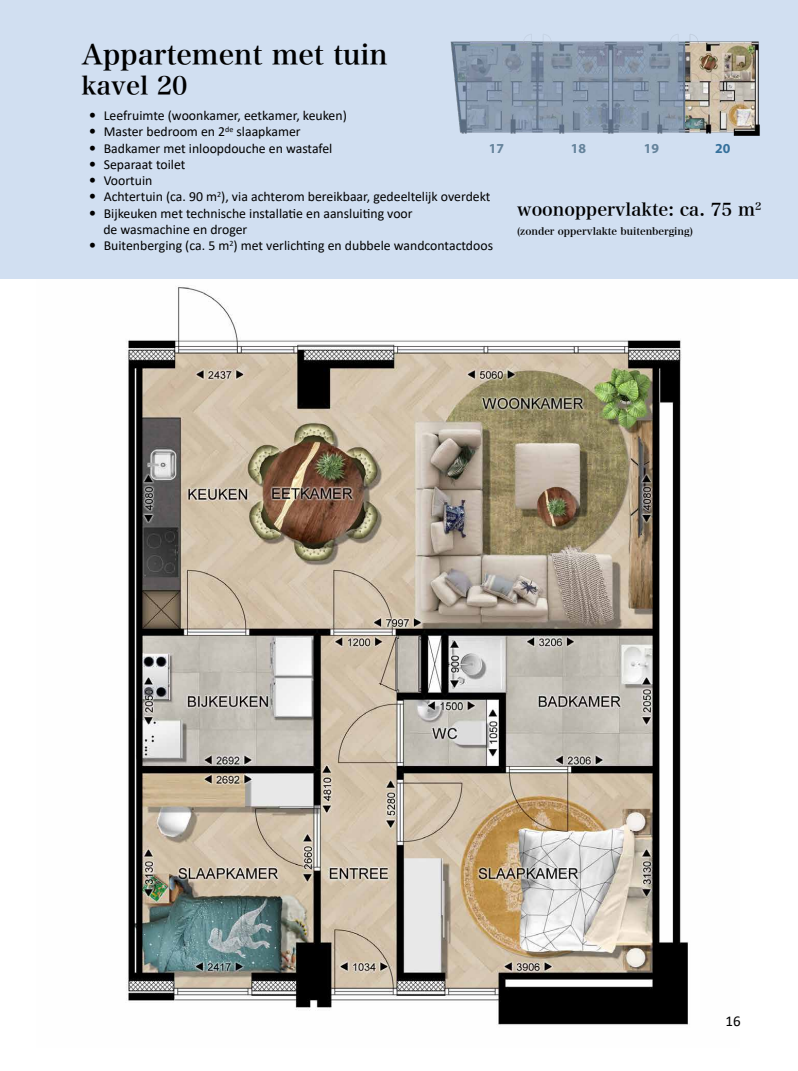
<style>
.page{position:relative;width:798px;height:1071px;background:#fff}
.page>*{position:absolute;margin:0;border:0;box-sizing:border-box;transform-origin:0 0}
.t1{font:27.5px "Hira Min Pro W6";color:#000}
.t2{font:25px "Hira Min Pro W6";color:#000}
.t3{font:17.5px "Hira Min Pro W6";color:#000}
.t4{font:15px "Calibri";color:#000}
.t5{font:13.75px/16.2px "Calibri";color:#000}
.t6{font:700 13.75px "Myriad Pro";color:#65839b}
.t7{font:700 13.75px "Myriad Pro";color:#36719c}
.t8{font:10px "Hira Min Pro W6";color:#000}
.s1{font-family:"Avenir"}
</style>
<div class="page">
<img style="left:126px;top:287px;width:564px;height:738px">
<div style="left:0;top:0;width:797px;height:279px;background:#d1dff1"></div>
<img style="left:450px;top:34px;width:310px;height:102px">
<h1 class="t1" style="left:81px;top:30px;width:308px">Appartement met tuin</h1>
<h2 class="t2" style="left:81px;top:63px;width:107px">kavel 20</h2>
<p class="t5" style="left:89px;top:107px;width:259px"><span class="s1">•</span> Leefruimte (woonkamer, eetkamer, keuken)</p>
<p class="t5" style="left:89px;top:123px;width:213px"><span class="s1">•</span> Master bedroom en 2<sup>de</sup> slaapkamer</p>
<p class="t5" style="left:89px;top:140px;width:245px"><span class="s1">•</span> Badkamer met inloopdouche en wastafel</p>
<p class="t5" style="left:89px;top:156px;width:98px"><span class="s1">•</span> Separaat toilet</p>
<p class="t5" style="left:89px;top:172px;width:65px"><span class="s1">•</span> Voortuin</p>
<p class="t5" style="left:89px;top:188px;width:402px"><span class="s1">•</span> Achtertuin (ca. 90 m<sup>2</sup>), via achterom bereikbaar, gedeeltelijk overdekt</p>
<p class="t5" style="left:103px;top:205px;width:311px;text-indent:-14px"><span class="s1">•</span> Bijkeuken met technische installatie en aansluiting voor de wasmachine en droger</p>
<p class="t5" style="left:89px;top:237px;width:405px"><span class="s1">•</span> Buitenberging (ca. 5 m<sup>2</sup>) met verlichting en dubbele wandcontactdoos</p>
<p class="t6" style="left:488px;top:140px;width:17px">17</p>
<p class="t6" style="left:570px;top:140px;width:17px">18</p>
<p class="t6" style="left:643px;top:140px;width:17px">19</p>
<p class="t7" style="left:715px;top:140px;width:17px">20</p>
<p class="t3" style="left:517px;top:194px;width:246px">woonoppervlakte: ca. 75 m<sup>2</sup></p>
<p class="t8" style="left:517px;top:222px;width:177px">(zonder oppervlakte buitenberging)</p>
<p class="t4" style="left:725px;top:1010px;width:17px">16</p>
</div>
